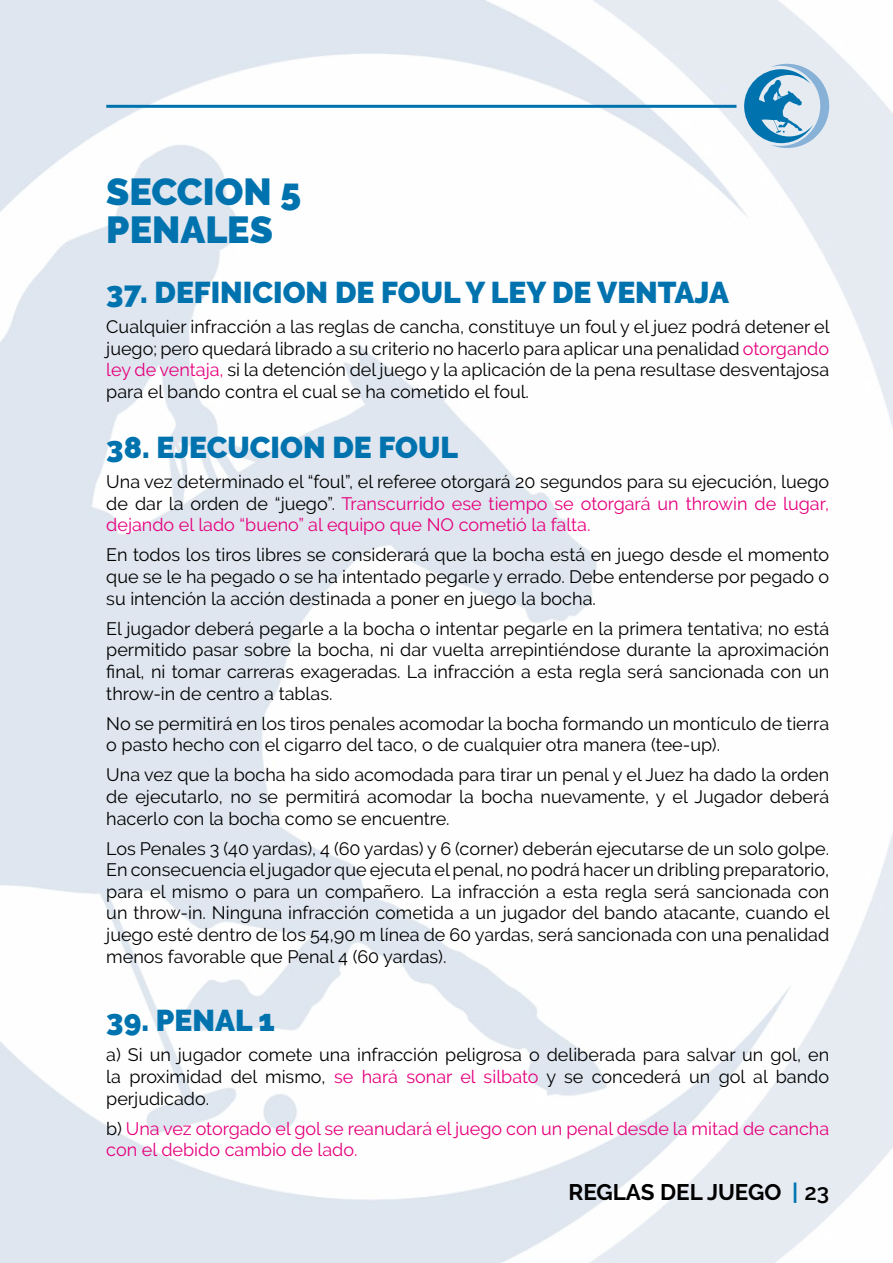
<style>
.page{position:relative;width:893px;height:1263px;background:#fff}
.page>*{position:absolute;margin:0;border:0;box-sizing:border-box;transform-origin:0 0}
.t1{font:900 37.5px/37.5px "Raleway";color:#0073af}
.t2{font:900 30px "Raleway";color:#0073af}
.t3{font:700 22.5px "Raleway";color:#000}
.t4{font:18px/21.6px "Raleway";color:#000;text-align:justify}
.t5{font:18px/21.6px "Raleway";color:#e6007d}
.s1{color:#e6007d}
.s2{color:#000}
.s3{color:#0073af}
.s4{font-weight:600}
</style>
<div class="page">
<img style="left:0;top:0;width:893px;height:1263px">
<svg style="left:744px;top:64px;width:85px;height:84px;background:#8fbdd8"></svg>
<hr style="left:106px;top:105px;width:630px;height:3px;background:#0073af">
<h1 class="t1" style="left:106px;top:173px;width:196px">SECCION 5<br>PENALES</h1>
<h2 class="t2" style="left:106px;top:275px;width:624px">37. DEFINICION DE FOUL Y LEY DE VENTAJA</h2>
<p class="t4" style="left:106px;top:316px;width:725px">Cualquier infracción a las reglas de cancha, constituye un foul y el juez podrá detener el juego; pero quedará librado a su criterio no hacerlo para aplicar una penalidad <span class="s1">otorgando ley de ventaja,</span> si la detención del juego y la aplicación de la pena resultase desventajosa para el bando contra el cual se ha cometido el foul.</p>
<h2 class="t2" style="left:106px;top:430px;width:353px">38. EJECUCION DE FOUL</h2>
<p class="t4" style="left:106px;top:471px;width:724px">Una vez determinado el “foul”, el referee otorgará 20 segundos para su ejecución, luego de dar la orden de “juego”. <span class="s1">Transcurrido ese tiempo se otorgará un throwin de lugar, dejando el lado “bueno” al equipo que NO cometió la falta.</span></p>
<p class="t4" style="left:106px;top:544px;width:724px">En todos los tiros libres se considerará que la bocha está en juego desde el momento que se le ha pegado o se ha intentado pegarle y errado. Debe entenderse por pegado o su intención la acción destinada a poner en juego la bocha.</p>
<p class="t4" style="left:106px;top:617px;width:724px">El jugador deberá pegarle a la bocha o intentar pegarle en la primera tentativa; no está permitido pasar sobre la bocha, ni dar vuelta arrepintiéndose durante la aproximación final, ni tomar carreras exageradas. La infracción a esta regla será sancionada con un throw-in de centro a tablas.</p>
<p class="t4" style="left:106px;top:712px;width:724px">No se permitirá en los tiros penales acomodar la bocha formando un montículo de tierra o pasto hecho con el cigarro del taco, o de cualquier otra manera (tee-up).</p>
<p class="t4" style="left:106px;top:764px;width:724px">Una vez que la bocha ha sido acomodada para tirar un penal y el Juez ha dado la orden de ejecutarlo, no se permitirá acomodar la bocha nuevamente, y el Jugador deberá hacerlo con la bocha como se encuentre.</p>
<p class="t4" style="left:106px;top:837px;width:725px">Los Penales 3 (40 yardas), 4 (60 yardas) y 6 (corner) deberán ejecutarse de un solo golpe.<br>En consecuencia el jugador que ejecuta el penal, no podrá hacer un dribling preparatorio, para el mismo o para un compañero. La infracción a esta regla será sancionada con un throw-in. Ninguna infracción cometida a un jugador del bando atacante, cuando el juego esté dentro de los 54,90 m línea de 60 yardas, será sancionada con una penalidad menos favorable que Penal 4 (60 yardas).</p>
<h2 class="t2" style="left:106px;top:1003px;width:170px">39. PENAL 1</h2>
<p class="t4" style="left:106px;top:1044px;width:724px">a) Si un jugador comete una infracción peligrosa o deliberada para salvar un gol, en la proximidad del mismo, <span class="s1">se hará sonar el silbato</span> y se concederá un gol al bando perjudicado.</p>
<p class="t5" style="left:106px;top:1117px;width:724px"><span class="s2">b)</span> Una vez otorgado el gol se reanudará el juego con un penal desde la mitad de cancha con el debido cambio de lado.</p>
<p class="t3" style="left:568px;top:1179px;width:262px">REGLAS DEL JUEGO <span class="s3">|</span> <span class="s4">23</span></p>
</div>
